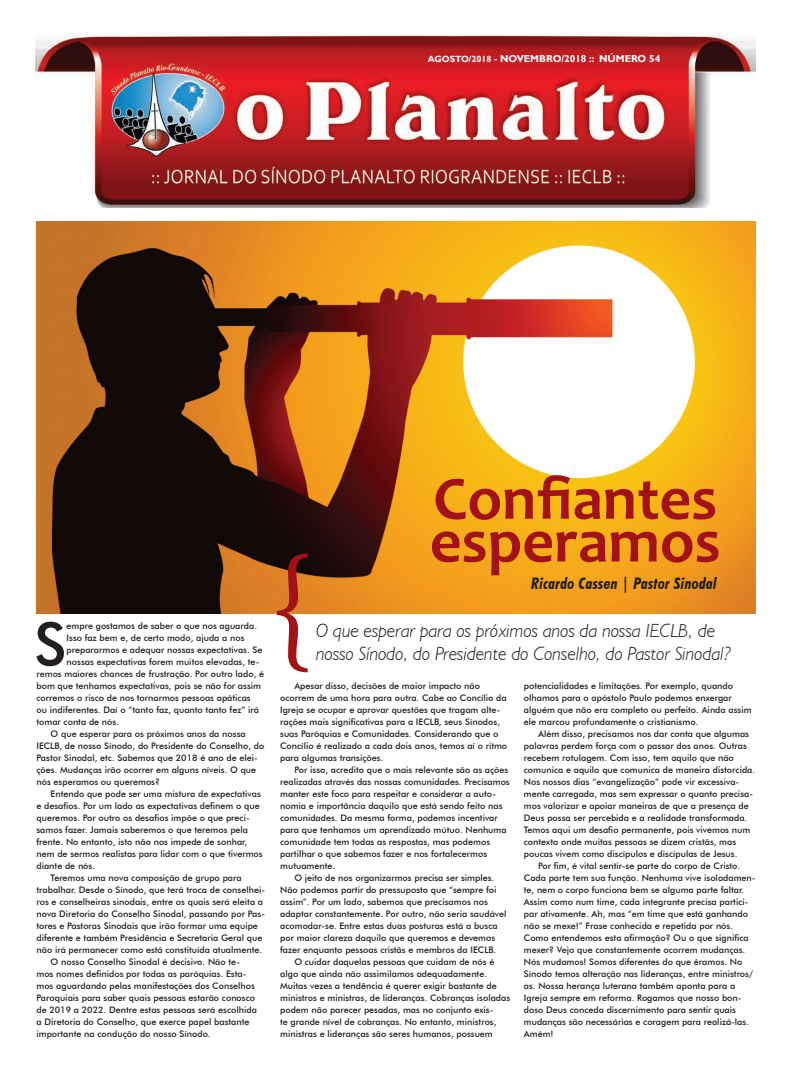
<style>
.page{position:relative;width:791px;height:1078px;background:#fff}
.page>*{position:absolute;margin:0;border:0;box-sizing:border-box;transform-origin:0 0}
.t1{font:135.2px "Minion Pro";color:#a21217}
.t2{font:700 62px "Candara";color:#a21217}
.t3{font:500 59.4px "Futura BT";color:#231f20}
.t4{font:italic 300 19px/23px "Humanist 521 BT";color:#231f20}
.t5{font:italic 700 condensed 16px "Futura BT";letter-spacing:.01em;color:#231f20}
.Jornal_-_Númeração{font:700 10px "Gill Sans";color:#fff}
.t6{font:500 9px/12px "Futura BT";color:#231f20}
.s1{font-size:9px}
</style>
<div class="page">
<img style="left:36px;top:221px;width:719px;height:392px">
<img style="left:35px;top:32px;width:721px;height:176px">
<p class="Jornal_-_Númeração" style="left:428px;top:52px;width:234px"><span class="s1">AGOSTO/2018</span> - NOVEMBRO/2018 :: NÚMERO 54</p>
<p class="t3" style="left:34px;top:607px;width:34px">S</p>
<p class="t6" style="left:67px;top:619px;width:192px">empre gostamos de saber o que nos aguarda.</p>
<p class="t6" style="left:67px;top:631px;width:179px">Isso faz bem e, de certo modo, ajuda a nos</p>
<p class="t6" style="left:67px;top:643px;width:197px">prepararmos e adequar nossas expectativas. Se</p>
<p class="t6" style="left:67px;top:655px;width:194px">nossas expectativas forem muitos elevadas, te-</p>
<p class="t6" style="left:36px;top:667px;width:229px">remos maiores chances de frustração. Por outro lado, é</p>
<p class="t6" style="left:36px;top:679px;width:226px">bom que tenhamos expectativas, pois se não for assim</p>
<p class="t6" style="left:36px;top:691px;width:216px">corremos o risco de nos tornarmos pessoas apáticas</p>
<p class="t6" style="left:36px;top:703px;width:224px">ou indiferentes. Daí o “tanto faz, quanto tanto fez” irá</p>
<p class="t6" style="left:36px;top:715px;width:84px">tomar conta de nós.</p>
<p class="t6" style="left:36px;top:727px;width:229px;text-indent:14px">O que esperar para os próximos anos da nossa IECLB, de nosso Sínodo, do Presidente do Conselho, do Pastor Sinodal, etc. Sabemos que 2018 é ano de elei&shy;ções. Mudanças irão ocorrer em alguns níveis. O que nós esperamos ou queremos?</p>
<p class="t6" style="left:36px;top:787px;width:228px;text-indent:14px">Entendo que pode ser uma mistura de expectativas e desafios. Por um lado as expectativas definem o que queremos. Por outro os desafios impõe o que preci&shy;samos fazer. Jamais saberemos o que teremos pela frente. No entanto, isto não nos impede de sonhar, nem de sermos realistas para lidar com o que tivermos diante de nós.</p>
<p class="t6" style="left:36px;top:871px;width:230px;text-indent:14px">Teremos uma nova composição de grupo para trabalhar. Desde o Sínodo, que terá troca de conselhei&shy;ros e conselheiras sinodais, entre os quais será eleita a nova Diretoria do Conselho Sinodal, passando por Pas&shy;tores e Pastoras Sinodais que irão formar uma equipe diferente e também Presidência e Secretaria Geral que não irá permanecer como está constituída atualmente.</p>
<p class="t6" style="left:36px;top:955px;width:222px;text-indent:14px">O nosso Conselho Sinodal é decisivo. Não te&shy;mos nomes definidos por todas as paróquias. Esta&shy;mos aguardando pelas manifestações dos Conselhos Paroquiais para saber quais pessoas estarão conosco de 2019 a 2022. Dentre estas pessoas será escolhida a Diretoria do Conselho, que exerce papel bastante importante na condução do nosso Sínodo.</p>
<p class="t1" style="left:268px;top:515px;width:48px">{</p>
<p class="t2" style="left:433px;top:459px;width:285px">Confiantes</p>
<p class="t2" style="left:430px;top:502px;width:292px">esperamos</p>
<p class="t5" style="left:531px;top:573px;width:187px">Ricardo Cassen | Pastor Sinodal</p>
<p class="t4" style="left:316px;top:618px;width:416px">O que esperar para os próximos anos da nossa IECLB, de nosso Sínodo, do Presidente do Conselho, do Pastor Sinodal?</p>
<p class="t6" style="left:280px;top:679px;width:229px;text-indent:14px">Apesar disso, decisões de maior impacto não ocorrem de uma hora para outra. Cabe ao Concílio da Igreja se ocupar e aprovar questões que tragam alte&shy;rações mais significativas para a IECLB, seus Sínodos, suas Paróquias e Comunidades. Considerando que o Concílio é realizado a cada dois anos, temos aí o ritmo para algumas transições.</p>
<p class="t6" style="left:280px;top:763px;width:231px;text-indent:14px">Por isso, acredito que o mais relevante são as ações realizadas através das nossas comunidades. Precisamos manter este foco para respeitar e considerar a auto&shy;nomia e importância daquilo que está sendo feito nas comunidades. Da mesma forma, podemos incentivar para que tenhamos um aprendizado mútuo. Nenhuma comunidade tem todas as respostas, mas podemos partilhar o que sabemos fazer e nos fortalecermos mutuamente.</p>
<p class="t6" style="left:280px;top:871px;width:228px;text-indent:14px">O jeito de nos organizarmos precisa ser simples.<br>Não podemos partir do pressuposto que “sempre foi assim”. Por um lado, sabemos que precisamos nos adaptar constantemente. Por outro, não seria saudável acomodar-se. Entre estas duas posturas está a busca por maior clareza daquilo que queremos e devemos fazer enquanto pessoas cristãs e membros da IECLB.</p>
<p class="t6" style="left:280px;top:955px;width:232px;text-indent:14px">O cuidar daquelas pessoas que cuidam de nós é algo que ainda não assimilamos adequadamente.<br>Muitas vezes a tendência é querer exigir bastante de ministros e ministras, de lideranças. Cobranças isoladas podem não parecer pesadas, mas no conjunto exis-<br>te grande nível de cobranças. No entanto, ministros, ministras e lideranças são seres humanos, possuem</p>
<p class="t6" style="left:524px;top:679px;width:229px">potencialidades e limitações. Por exemplo, quando olhamos para o apóstolo Paulo podemos enxergar alguém que não era completo ou perfeito. Ainda assim ele marcou profundamente o cristianismo.</p>
<p class="t6" style="left:524px;top:727px;width:233px;text-indent:14px">Além disso, precisamos nos dar conta que algumas palavras perdem força com o passar dos anos. Outras recebem rotulagem. Com isso, tem aquilo que não comunica e aquilo que comunica de maneira distorcida.<br>Nos nossos dias “evangelização” pode vir excessiva&shy;mente carregada, mas sem expressar o quanto precisa&shy;mos valorizar e apoiar maneiras de que a presença de Deus possa ser percebida e a realidade transformada.<br>Temos aqui um desafio permanente, pois vivemos num contexto onde muitas pessoas se dizem cristãs, mas poucas vivem como discípulos e discípulas de Jesus.</p>
<p class="t6" style="left:524px;top:859px;width:233px;text-indent:14px">Por fim, é vital sentir-se parte do corpo de Cristo.<br>Cada parte tem sua função. Nenhuma vive isoladamen&shy;te, nem o corpo funciona bem se alguma parte faltar.<br>Assim como num time, cada integrante precisa partici&shy;par ativamente. Ah, mas “em time que está ganhando não se mexe!” Frase conhecida e repetida por nós.<br>Como entendemos esta afirmação? Ou o que significa mexer? Vejo que constantemente ocorrem mudanças.<br>Nós mudamos! Somos diferentes do que éramos. No Sínodo temos alteração nas lideranças, entre ministros/ as. Nossa herança luterana também aponta para a Igreja sempre em reforma. Rogamos que nosso bon&shy;doso Deus conceda discernimento para sentir quais mudanças são necessárias e coragem para realizá-las.<br>Amém!</p>
</div>
